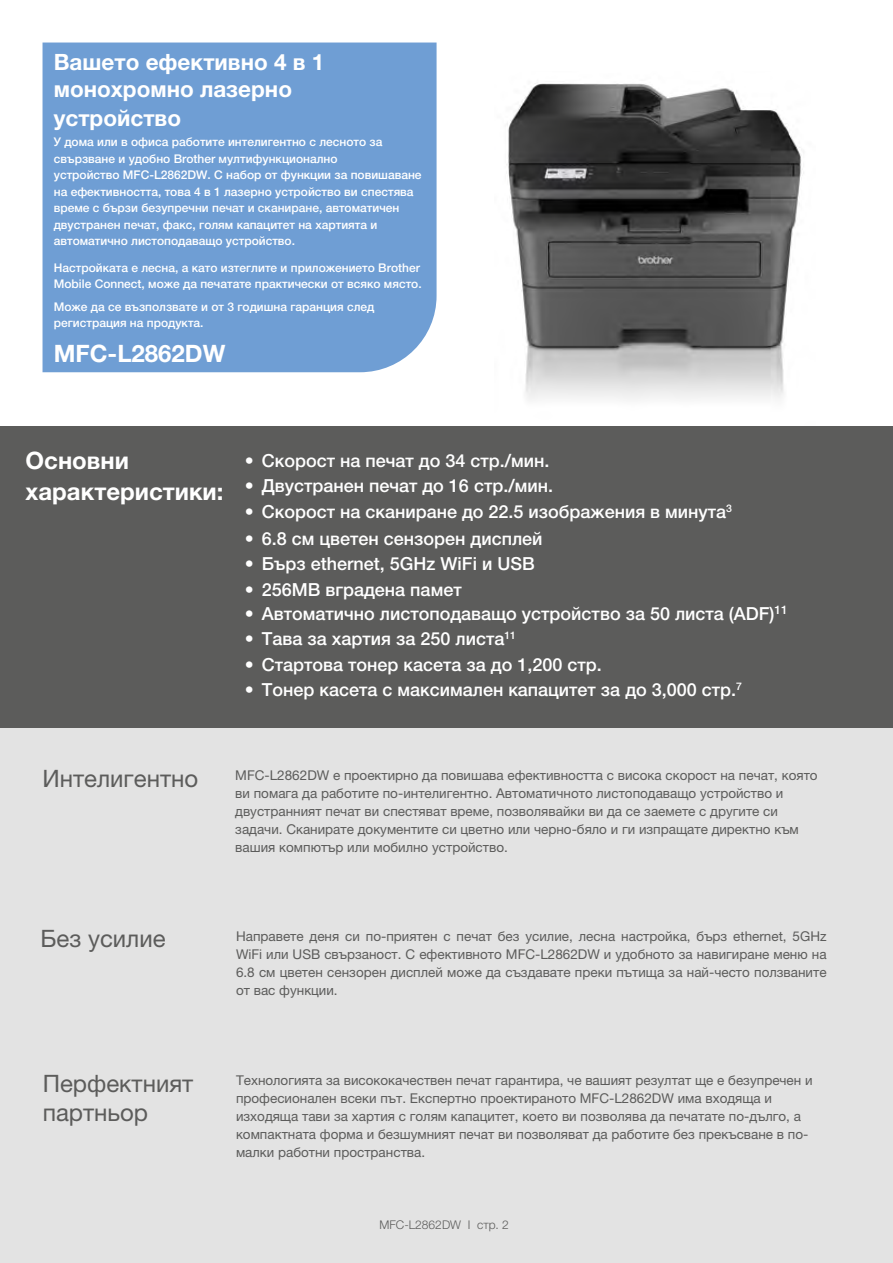
<style>
.page{position:relative;width:893px;height:1263px;background:#fff}
.page>*{position:absolute;margin:0;border:0;box-sizing:border-box;transform-origin:0 0}
.t1{font:24px/28.5px "Helvetica Neue LTW1 G";color:#5c5c5b}
.t2{font:700 24px/30.8px "Helvetica Neue LTW1 G";color:#fff}
.t3{font:700 22.5px/27.9px "Helvetica Neue LTW1 G";color:#fff}
.t4{font:500 18px "Helvetica Neue LTW1 G";color:#fff}
.t5{font:13.5px/18px "Helvetica Neue LTW1 G";color:#5c5c5b}
.t6{font:500 12px/16.5px "Helvetica Neue LTW1 G";color:#fff}
.t7{font:300 12px "Helvetica Neue LTW1 G";color:#5c5c5b}
</style>
<div class="page">
<img style="left:506px;top:83px;width:296px;height:317px">
<div style="left:0;top:728px;width:893px;height:535px;background:#e3e3e3"></div>
<div style="left:43px;top:43px;width:394px;height:329px;background:#6f9ed4"></div>
<div style="left:0;top:426px;width:893px;height:302px;background:#5c5c5b"></div>
<h2 class="t3" style="left:54px;top:48px;width:272px">Вашето ефективно 4 в 1 монохромно лазерно устройство</h2>
<p class="t6" style="left:54px;top:133px;width:369px">У дома или в офиса работите интелигентно с лесното за свързване и удобно Brother мултифункционално<br>устройство MFC-L2862DW. С набор от функции за повишаване на ефективността, това 4 в 1 лазерно устройство ви спестява време с бързи безупречни печат и сканиране, автоматичен двустранен печат, факс, голям капацитет на хартията и автоматично листоподаващо устройство.</p>
<p class="t6" style="left:54px;top:260px;width:369px">Настройката е лесна, а като изтеглите и приложението Brother<br>Mobile Connect, може да печатате практически от всяко място.</p>
<p class="t6" style="left:54px;top:298px;width:322px">Може да се възползвате и от 3 годишна гаранция след регистрация на продукта.</p>
<h1 class="t2" style="left:54px;top:338px;width:173px">MFC-L2862DW</h1>
<h1 class="t2" style="left:26px;top:445px;width:199px">Основни характеристики:</h1>
<h3 class="t4" style="left:245px;top:449px;width:306px">• Скорост на печат до 34 стр./мин.</h3>
<h3 class="t4" style="left:245px;top:475px;width:310px">• Двустранен печат до 16 стр./мин.</h3>
<h3 class="t4" style="left:245px;top:500px;width:489px">• Скорост на сканиране до 22.5 изображения в минута<sup>3</sup></h3>
<h3 class="t4" style="left:245px;top:527px;width:299px">• 6.8 см цветен сензорен дисплей</h3>
<h3 class="t4" style="left:245px;top:553px;width:291px">• Бърз ethernet, 5GHz WiFi и USB</h3>
<h3 class="t4" style="left:245px;top:578px;width:218px">• 256MB вградена памет</h3>
<h3 class="t4" style="left:245px;top:602px;width:545px">• Автоматично листоподаващо устройство за 50 листа (ADF)<sup>11</sup></h3>
<h3 class="t4" style="left:245px;top:628px;width:273px">• Тава за хартия за 250 листа<sup>11</sup></h3>
<h3 class="t4" style="left:245px;top:653px;width:359px">• Стартова тонер касета за до 1,200 стр.</h3>
<h3 class="t4" style="left:245px;top:679px;width:499px">• Тонер касета с максимален капацитет за до 3,000 стр.<sup>7</sup></h3>
<h1 class="t1" style="left:43px;top:764px;width:157px">Интелигентно</h1>
<h1 class="t1" style="left:40px;top:924px;width:127px">Без усилие</h1>
<p class="t5" style="left:235px;top:766px;width:584px">MFC-L2862DW е проектирно да повишава ефективността с висока скорост на печат, която ви помага да работите по-интелигентно. Автоматичното листоподаващо устройство и двустранният печат ви спестяват време, позволявайки ви да се заемете с другите си задачи. Сканирате документите си цветно или черно-бяло и ги изпращате директно към вашия компютър или мобилно устройство.</p>
<p class="t5" style="left:236px;top:927px;width:592px;text-align:justify">Направете деня си по-приятен с печат без усилие, лесна настройка, бърз ethernet, 5GHz WiFi или USB свързаност. С ефективното MFC-L2862DW и удобното за навигиране меню на 6.8 см цветен сензорен дисплей може да създавате преки пътища за най-често ползваните от вас функции.</p>
<h1 class="t1" style="left:43px;top:1069px;width:152px">Перфектният партньор</h1>
<p class="t5" style="left:236px;top:1071px;width:578px">Технологията за висококачествен печат гарантира, че вашият резултат ще е безупречен и професионален всеки път. Експертно проектираното MFC-L2862DW има входяща и изходяща тави за хартия с голям капацитет, което ви позволява да печатате по-дълго, а компактната форма и безшумният печат ви позволяват да работите без прекъсване в по&shy;малки работни пространства.</p>
<p class="t7" style="left:380px;top:1217px;width:131px">MFC-L2862DW I стр. 2</p>
</div>
